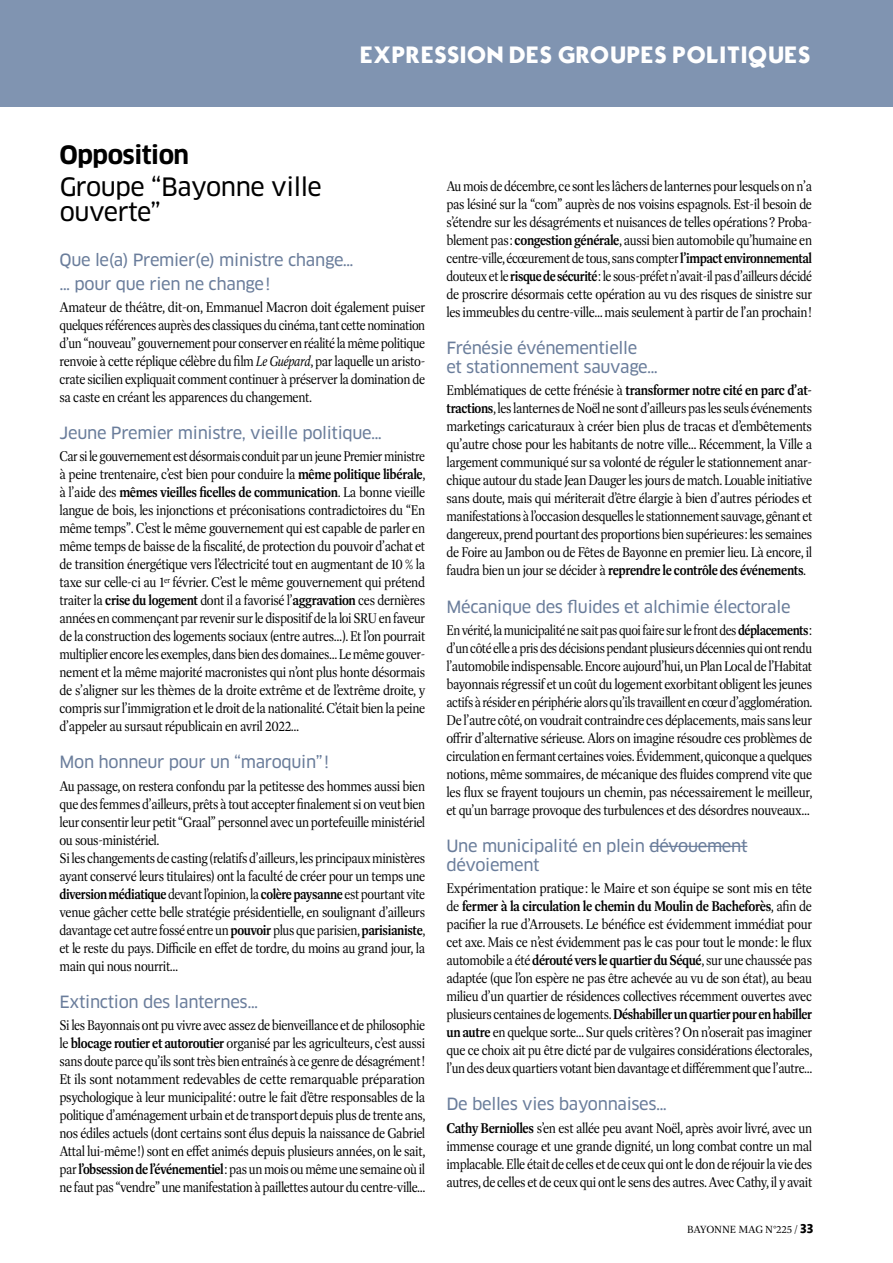
<style>
.page{position:relative;width:893px;height:1263px;background:#fff}
.page>*{position:absolute;margin:0;border:0;box-sizing:border-box;transform-origin:0 0}
.t1{font:24.75px/25.5px "Clan OT News";letter-spacing:-.02em;color:#000}
.t2{font:700 24.75px "Clan OT";letter-spacing:-.02em;color:#000}
.t3{font:24px "Typo Graphica";letter-spacing:.08em;color:#fff}
.t4{font:16.5px/19px "Clan OT News";letter-spacing:-.02em;color:#6a7d9b}
.t5{font:14.25px/18px "Dashiell Bright";letter-spacing:-.03em;color:#000;text-align:justify;scale:.89 1}
.t6{font:14.25px/18px "Dashiell Bright";letter-spacing:-.03em;color:#000;text-align:justify;scale:.9 1}
.t7{font:14.25px/18px "Dashiell Bright";letter-spacing:-.03em;color:#000;text-align:justify;scale:.92 1}
.t8{font:14.25px/18px "Dashiell Bright";letter-spacing:-.03em;color:#000;text-align:justify;scale:.88 1}
.t9{font:14.25px/18px "Dashiell Bright";letter-spacing:-.03em;color:#000;text-align:justify;scale:.87 1}
.t10{font:10.5px "Dashiell Bright";letter-spacing:-.015em;color:#000}
.s1{font-style:italic}
.s2{font-weight:600}
.s3{font-family:"Seravek";font-weight:700;font-size:13.5px}
</style>
<div class="page">
<div style="left:0;top:0;width:893px;height:106px;background:#8094b1"></div>
<hr style="left:649px;top:846px;width:98px;height:1px;background:#6a7d9b">
<p class="t3" style="left:361px;top:39px;width:450px">EXPRESSION DES GROUPES POLITIQUES</p>
<p class="t2" style="left:60px;top:141px;width:131px">Opposition</p>
<p class="t1" style="left:60px;top:174px;width:264px">Groupe “Bayonne ville ouverte”</p>
<p class="t4" style="left:60px;top:251px;width:296px">Que le(a) Premier(e) ministre change…</p>
<p class="t4" style="left:60px;top:274px;width:212px">… pour que rien ne change!</p>
<p class="t7" style="left:60px;top:298px;width:399px">Amateur de théâtre, dit-on, Emmanuel Macron doit également puiser quelques références auprès des classiques du cinéma, tant cette nomination d’un “nouveau” gouvernement pour conserver en réalité la même politique renvoie à cette réplique célèbre du film <span class="s1">Le Guépard</span>, par laquelle un aristo&shy;crate sicilien expliquait comment continuer à préserver la domination de sa caste en créant les apparences du changement.</p>
<p class="t4" style="left:60px;top:423px;width:324px">Jeune Premier ministre, vieille politique…</p>
<p class="t8" style="left:60px;top:448px;width:417px">Car si le gouvernement est désormais conduit par un jeune Premier ministre à peine trentenaire, c’est bien pour conduire la <span class="s2">même politique libérale</span>, à l’aide des <span class="s2">mêmes vieilles ficelles de communication</span>. La bonne vieille langue de bois, les injonctions et préconisations contradictoires du “En même temps”. C’est le même gouvernement qui est capable de parler en même temps de baisse de la fiscalité, de protection du pouvoir d’achat et de transition énergétique vers l’électricité tout en augmentant de 10 % la taxe sur celle-ci au 1<sup>er</sup> février. C’est le même gouvernement qui prétend traiter la <span class="s2">crise du logement</span> dont il a favorisé l’<span class="s2">aggravation</span> ces dernières années en commençant par revenir sur le dispositif de la loi SRU en faveur de la construction des logements sociaux (entre autres…). Et l’on pourrait multiplier encore les exemples, dans bien des domaines… Le même gouver&shy;nement et la même majorité macronistes qui n’ont plus honte désormais de s’aligner sur les thèmes de la droite extrême et de l’extrême droite, y compris sur l’immigration et le droit de la nationalité. C’était bien la peine d’appeler au sursaut républicain en avril 2022…</p>
<p class="t4" style="left:60px;top:753px;width:271px">Mon honneur pour un “maroquin”!</p>
<p class="t6" style="left:60px;top:777px;width:408px">Au passage, on restera confondu par la petitesse des hommes aussi bien que des femmes d’ailleurs, prêts à tout accepter finalement si on veut bien leur consentir leur petit “Graal” personnel avec un portefeuille ministériel ou sous-ministériel.</p>
<p class="t5" style="left:60px;top:849px;width:413px">Si les changements de casting (relatifs d’ailleurs, les principaux ministères ayant conservé leurs titulaires) ont la faculté de créer pour un temps une <span class="s2">diversion médiatique</span> devant l’opinion, la <span class="s2">colère paysanne</span> est pourtant vite venue gâcher cette belle stratégie présidentielle, en soulignant d’ailleurs davantage cet autre fossé entre un <span class="s2">pouvoir</span> plus que parisien, <span class="s2">parisianiste</span>, et le reste du pays. Difficile en effet de tordre, du moins au grand jour, la main qui nous nourrit…</p>
<p class="t4" style="left:60px;top:992px;width:200px">Extinction des lanternes…</p>
<p class="t5" style="left:60px;top:1016px;width:413px">Si les Bayonnais ont pu vivre avec assez de bienveillance et de philosophie le <span class="s2">blocage routier et autoroutier</span> organisé par les agriculteurs, c’est aussi sans doute parce qu’ils sont très bien entraînés à ce genre de désagrément!<br>Et ils sont notamment redevables de cette remarquable préparation psychologique à leur municipalité: outre le fait d’être responsables de la politique d’aménagement urbain et de transport depuis plus de trente ans, nos édiles actuels (dont certains sont élus depuis la naissance de Gabriel Attal lui-même!) sont en effet animés depuis plusieurs années, on le sait, par <span class="s2">l’obsession de l’événementiel</span>: pas un mois ou même une semaine où il ne faut pas “vendre” une manifestation à paillettes autour du centre-ville…</p>
<p class="t5" style="left:446px;top:177px;width:413px">Au mois de décembre, ce sont les lâchers de lanternes pour lesquels on n’a pas lésiné sur la “com” auprès de nos voisins espagnols. Est-il besoin de s’étendre sur les désagréments et nuisances de telles opérations? Proba&shy;blement pas: <span class="s2">congestion générale</span>, aussi bien automobile qu’humaine en centre-ville, écœurement de tous, sans compter <span class="s2">l’impact environnemental </span>douteux et le <span class="s2">risque de sécurité</span>: le sous-préfet n’avait-il pas d’ailleurs décidé de proscrire désormais cette opération au vu des risques de sinistre sur les immeubles du centre-ville… mais seulement à partir de l’an prochain!</p>
<p class="t4" style="left:446px;top:339px;width:213px">Frénésie événementielle<br>et stationnement sauvage…</p>
<p class="t6" style="left:446px;top:382px;width:408px">Emblématiques de cette frénésie à <span class="s2">transformer notre cité en parc d’at&shy;tractions</span>, les lanternes de Noël ne sont d’ailleurs pas les seuls événements marketings caricaturaux à créer bien plus de tracas et d’embêtements qu’autre chose pour les habitants de notre ville… Récemment, la Ville a largement communiqué sur sa volonté de réguler le stationnement anar&shy;chique autour du stade Jean Dauger les jours de match. Louable initiative sans doute, mais qui mériterait d’être élargie à bien d’autres périodes et manifestations à l’occasion desquelles le stationnement sauvage, gênant et dangereux, prend pourtant des proportions bien supérieures: les semaines de Foire au Jambon ou de Fêtes de Bayonne en premier lieu. Là encore, il faudra bien un jour se décider à <span class="s2">reprendre le contrôle des événements</span>.</p>
<p class="t4" style="left:446px;top:597px;width:346px">Mécanique des fluides et alchimie électorale</p>
<p class="t9" style="left:446px;top:621px;width:422px">En vérité, la municipalité ne sait pas quoi faire sur le front des <span class="s2">déplacements</span>: d’un côté elle a pris des décisions pendant plusieurs décennies qui ont rendu l’automobile indispensable. Encore aujourd’hui, un Plan Local de l’Habitat bayonnais régressif et un coût du logement exorbitant obligent les jeunes actifs à résider en périphérie alors qu’ils travaillent en cœur d’agglomération.<br>De l’autre côté, on voudrait contraindre ces déplacements, mais sans leur offrir d’alternative sérieuse. Alors on imagine résoudre ces problèmes de circulation en fermant certaines voies. Évidemment, quiconque a quelques notions, même sommaires, de mécanique des fluides comprend vite que les flux se frayent toujours un chemin, pas nécessairement le meilleur, et qu’un barrage provoque des turbulences et des désordres nouveaux…</p>
<p class="t4" style="left:446px;top:836px;width:302px">Une municipalité en plein dévouement dévoiement</p>
<p class="t7" style="left:446px;top:879px;width:399px">Expérimentation pratique: le Maire et son équipe se sont mis en tête de <span class="s2">fermer à la circulation le chemin du Moulin de Bacheforès</span>, afin de pacifier la rue d’Arrousets. Le bénéfice est évidemment immédiat pour cet axe. Mais ce n’est évidemment pas le cas pour tout le monde: le flux automobile a été <span class="s2">dérouté vers le quartier du Séqué</span>, sur une chaussée pas adaptée (que l’on espère ne pas être achevée au vu de son état), au beau milieu d’un quartier de résidences collectives récemment ouvertes avec plusieurs centaines de logements. <span class="s2">Déshabiller un quartier pour en habiller un autre</span> en quelque sorte… Sur quels critères? On n’oserait pas imaginer que ce choix ait pu être dicté par de vulgaires considérations électorales, l’un des deux quartiers votant bien davantage et différemment que l’autre…</p>
<p class="t4" style="left:446px;top:1095px;width:222px">De belles vies bayonnaises…</p>
<p class="t6" style="left:446px;top:1119px;width:408px"><span class="s2">Cathy Berniolles</span> s’en est allée peu avant Noël, après avoir livré, avec un immense courage et une grande dignité, un long combat contre un mal implacable. Elle était de celles et de ceux qui ont le don de réjouir la vie des autres, de celles et de ceux qui ont le sens des autres. Avec Cathy, il y avait</p>
<p class="t10" style="left:687px;top:1223px;width:128px">BAYONNE MAG N°225 / <span class="s3">33</span></p>
</div>
